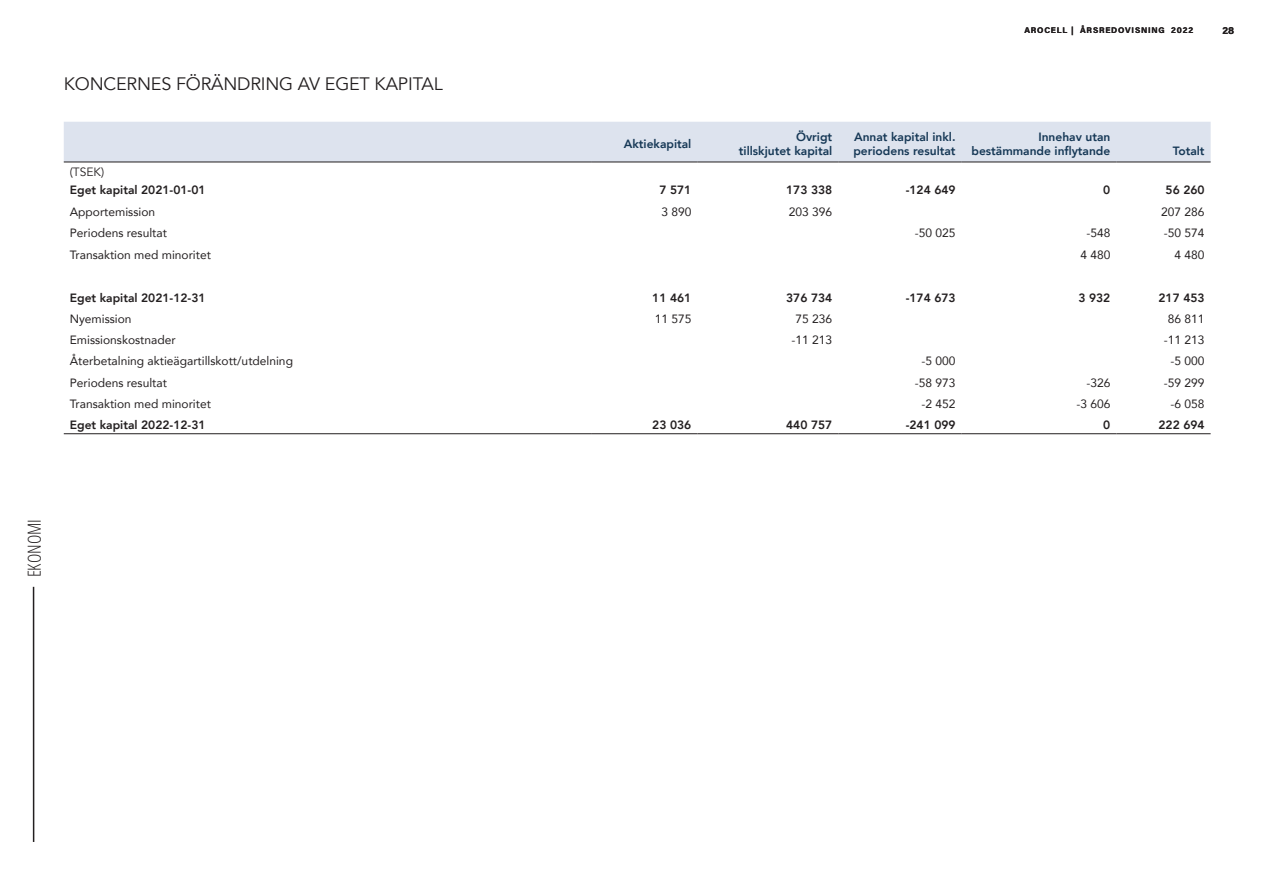
<style>
.page{position:relative;width:1263px;height:893px;background:#fff}
.page>*{position:absolute;margin:0;border:0;box-sizing:border-box;transform-origin:0 0}
.Table_Title{font:18px "Avenir";letter-spacing:-.01em;color:#231f20}
.t1{font:300 condensed 18px "Open Sans";color:#231f20}
.Content___Left{font:12px "Avenir";color:#231f20}
.Table_Header_Right{font:800 12px/13.5px "Avenir";color:#163856}
.Content___Right{font:12px "Avenir";color:#231f20}
.Content___Right_Bold{font:800 12px "Avenir";color:#231f20}
.Content___Left-_Bold{font:800 12px "Avenir";color:#231f20}
.Content___Left-_Bold-2{font:12px "Avenir";color:#231f20}
.t2{font:700 10.35px "Acumin Pro";color:#231f20}
.t3{font:700 8.25px "Acumin Pro";letter-spacing:.1em;color:#231f20}
</style>
<div class="page">
<hr style="left:33px;top:587px;width:1px;height:255px;background:#231f20">
<div style="left:64px;top:122px;width:1146px;height:40px;background:#dde3ee"></div>
<hr style="left:64px;top:162px;width:527px;height:1px;background:#231f20">
<hr style="left:591px;top:162px;width:106px;height:1px;background:#231f20">
<hr style="left:697px;top:162px;width:141px;height:1px;background:#231f20">
<hr style="left:838px;top:162px;width:124px;height:1px;background:#231f20">
<hr style="left:962px;top:162px;width:154px;height:1px;background:#231f20">
<hr style="left:1116px;top:162px;width:94px;height:1px;background:#231f20">
<hr style="left:64px;top:433px;width:527px;height:1px;background:#231f20">
<hr style="left:591px;top:433px;width:106px;height:1px;background:#231f20">
<hr style="left:697px;top:433px;width:141px;height:1px;background:#231f20">
<hr style="left:838px;top:433px;width:124px;height:1px;background:#231f20">
<hr style="left:962px;top:433px;width:154px;height:1px;background:#231f20">
<hr style="left:1116px;top:433px;width:94px;height:1px;background:#231f20">
<p class="Table_Title" style="left:64px;top:73px;width:380px">KONCERNES FÖRÄNDRING AV EGET KAPITAL</p>
<p class="Table_Header_Right" style="left:624px;top:137px;width:69px">Aktiekapital</p>
<p class="t3" style="left:1024px;top:24px;width:170px">AROCELL | ÅRSREDOVISNING 2022</p>
<p class="Table_Header_Right" style="left:796px;top:130px;width:38px">Övrigt</p>
<p class="Table_Header_Right" style="left:739px;top:144px;width:95px">tillskjutet kapital</p>
<p class="Table_Header_Right" style="left:853px;top:130px;width:104px">Annat kapital inkl. periodens resultat</p>
<p class="Table_Header_Right" style="left:971px;top:130px;width:140px;text-align:right">Innehav utan bestämmande inflytande</p>
<p class="Table_Header_Right" style="left:1173px;top:144px;width:33px">Totalt</p>
<p class="Content___Left-_Bold-2" style="left:70px;top:165px;width:36px">(TSEK)</p>
<p class="Content___Left-_Bold" style="left:70px;top:181px;width:137px">Eget kapital 2021-01-01</p>
<p class="Content___Right_Bold" style="left:659px;top:181px;width:33px">7 571</p>
<p class="Content___Right_Bold" style="left:786px;top:181px;width:48px">173 338</p>
<p class="Content___Right_Bold" style="left:906px;top:181px;width:51px">-124 649</p>
<p class="Content___Right_Bold" style="left:1103px;top:181px;width:9px">0</p>
<p class="Content___Right_Bold" style="left:1165px;top:181px;width:41px">56 260</p>
<p class="Content___Left" style="left:70px;top:202px;width:87px">Apportemission</p>
<p class="Content___Right" style="left:661px;top:202px;width:32px">3 890</p>
<p class="Content___Right" style="left:789px;top:202px;width:45px">203 396</p>
<p class="Content___Right" style="left:1161px;top:202px;width:45px">207 286</p>
<p class="Content___Left" style="left:70px;top:224px;width:99px">Periodens resultat</p>
<p class="Content___Right" style="left:915px;top:224px;width:42px">-50 025</p>
<p class="Content___Right" style="left:1086px;top:224px;width:26px">-548</p>
<p class="Content___Right" style="left:1164px;top:224px;width:42px">-50 574</p>
<p class="Content___Left" style="left:70px;top:245px;width:143px">Transaktion med minoritet</p>
<p class="Content___Right" style="left:1080px;top:245px;width:32px">4 480</p>
<p class="Content___Right" style="left:1174px;top:245px;width:32px">4 480</p>
<p class="Content___Left-_Bold" style="left:70px;top:288px;width:137px">Eget kapital 2021-12-31</p>
<p class="Content___Right_Bold" style="left:652px;top:288px;width:41px">11 461</p>
<p class="Content___Right_Bold" style="left:786px;top:288px;width:48px">376 734</p>
<p class="Content___Right_Bold" style="left:906px;top:288px;width:51px">-174 673</p>
<p class="Content___Right_Bold" style="left:1078px;top:288px;width:33px">3 932</p>
<p class="Content___Right_Bold" style="left:1158px;top:288px;width:48px">217 453</p>
<p class="Content___Left" style="left:70px;top:309px;width:63px">Nyemission</p>
<p class="Content___Right" style="left:655px;top:309px;width:38px">11 575</p>
<p class="Content___Right" style="left:796px;top:309px;width:38px">75 236</p>
<p class="Content___Right" style="left:1168px;top:309px;width:38px">86 811</p>
<p class="Content___Left" style="left:70px;top:330px;width:107px">Emissionskostnader</p>
<p class="Content___Right" style="left:792px;top:330px;width:42px">-11 213</p>
<p class="Content___Right" style="left:1164px;top:330px;width:42px">-11 213</p>
<p class="Content___Left" style="left:70px;top:351px;width:225px">Återbetalning aktieägartillskott/utdelning</p>
<p class="Content___Right" style="left:922px;top:351px;width:36px">-5 000</p>
<p class="Content___Right" style="left:1170px;top:351px;width:36px">-5 000</p>
<p class="Content___Left" style="left:70px;top:373px;width:99px">Periodens resultat</p>
<p class="Content___Right" style="left:915px;top:373px;width:42px">-58 973</p>
<p class="Content___Right" style="left:1086px;top:373px;width:26px">-326</p>
<p class="Content___Right" style="left:1164px;top:373px;width:42px">-59 299</p>
<p class="Content___Left" style="left:70px;top:394px;width:143px">Transaktion med minoritet</p>
<p class="Content___Right" style="left:922px;top:394px;width:36px">-2 452</p>
<p class="Content___Right" style="left:1076px;top:394px;width:36px">-3 606</p>
<p class="Content___Right" style="left:1170px;top:394px;width:36px">-6 058</p>
<p class="Content___Left-_Bold" style="left:70px;top:416px;width:137px">Eget kapital 2022-12-31</p>
<p class="Content___Right_Bold" style="left:652px;top:416px;width:41px">23 036</p>
<p class="Content___Right_Bold" style="left:786px;top:416px;width:48px">440 757</p>
<p class="Content___Right_Bold" style="left:906px;top:416px;width:51px">-241 099</p>
<p class="Content___Right_Bold" style="left:1103px;top:416px;width:9px">0</p>
<p class="Content___Right_Bold" style="left:1158px;top:416px;width:48px">222 694</p>
<p class="t2" style="left:1222px;top:23px;width:13px">28</p>
<h1 class="t1" style="left:22px;top:577px;width:60px;rotate:-90deg">EKONOMI</h1>
</div>
